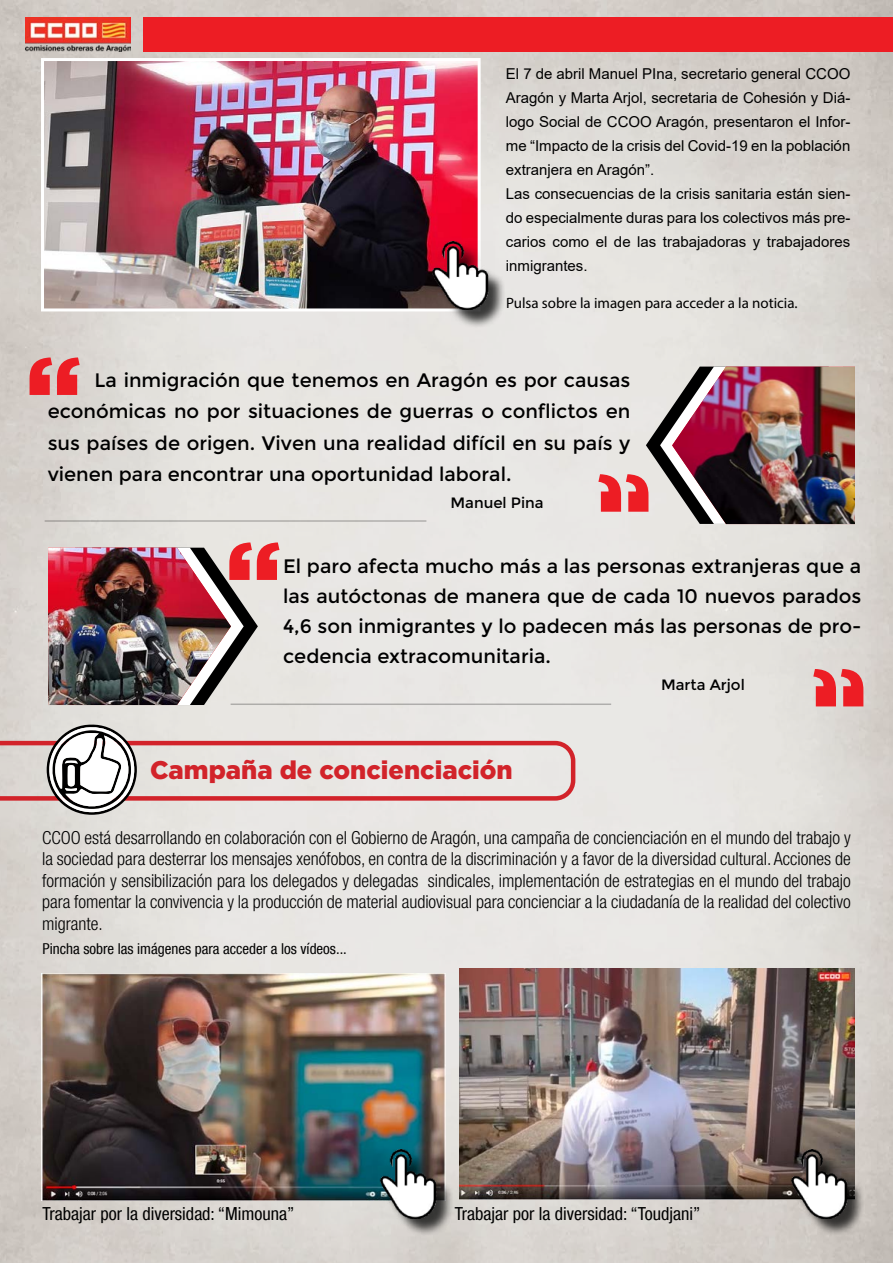
<style>
.page{position:relative;width:893px;height:1263px;background:#fff}
.page>*{position:absolute;margin:0;border:0;box-sizing:border-box;transform-origin:0 0}
.t1{font:900 103.5px "Gotham";color:#ed1d24}
.t2{font:900 25.5px "Gotham";color:#d2232a}
.t3{font:19.5px/31.5px "Montserrat";color:#000;text-align:justify}
.t4{font:300 condensed 18px/21.6px "Helvetica Neue LT Com";color:#000;text-align:justify}
.t5{font:condensed 18px "Helvetica Neue LT Com";color:#000}
.t6{font:15px/24px "Arial";color:#000;text-align:justify}
.t7{font:condensed 15px "Helvetica Neue LT Com";color:#000}
.t8{font:15px "Myriad Pro";color:#000}
.t9{font:15px "Montserrat";color:#000}
</style>
<div class="page">
<img style="left:0;top:0;width:893px;height:1263px">
<div style="left:144px;top:17px;width:749px;height:34px;background:#ed1d24"></div>
<img style="left:25px;top:17px;width:105px;height:34px">
<img style="left:45px;top:62px;width:432px;height:245px">
<div style="left:41px;top:58px;width:440px;height:253px;border:3px solid #fff"></div>
<div style="left:434px;top:244px;width:72px;height:85px;background:#000;opacity:.75"></div>
<img style="left:425px;top:241px;width:69px;height:69px">
<svg style="left:231px;top:548px;width:27px;height:155px;background:#bbbab6"></svg>
<img style="left:48px;top:548px;width:183px;height:157px">
<hr style="left:45px;top:520px;width:381px;height:2px;background:#000">
<hr style="left:231px;top:703px;width:380px;height:2px;background:#000">
<img style="left:42px;top:974px;width:404px;height:227px">
<img style="left:459px;top:968px;width:396px;height:231px">
<div style="left:382px;top:1152px;width:72px;height:85px;background:#000;opacity:.75"></div>
<img style="left:373px;top:1149px;width:69px;height:69px">
<div style="left:793px;top:1152px;width:72px;height:85px;background:#000;opacity:.75"></div>
<img style="left:784px;top:1149px;width:69px;height:69px">
<svg style="left:0;top:724px;width:578px;height:91px;background:#dccbc9"></svg>
<img style="left:598px;top:367px;width:257px;height:157px">
<div style="left:813px;top:669px;width:50px;height:37px;background:#dddad6"></div>
<p class="t6" style="left:506px;top:61px;width:346px">El 7 de abril Manuel PIna, secretario general CCOO Aragón y Marta Arjol, secretaria de Cohesión y Diá&shy;logo Social de CCOO Aragón, presentaron el Infor&shy;me “Impacto de la crisis del Covid-19 en la población extranjera en Aragón”.</p>
<p class="t6" style="left:506px;top:181px;width:346px">Las consecuencias de la crisis sanitaria están sien&shy;do especialmente duras para los colectivos más pre&shy;carios como el de las trabajadoras y trabajadores inmigrantes.</p>
<p class="t8" style="left:506px;top:294px;width:293px">Pulsa sobre la imagen para acceder a la noticia.</p>
<p class="t1" style="left:25px;top:334px;width:58px">“</p>
<p class="t3" style="left:48px;top:364px;width:584px;text-indent:47px">La inmigración que tenemos en Aragón es por causas económicas no por situaciones de guerras o conflictos en sus países de origen. Viven una realidad difícil en su país y vienen para encontrar una oportunidad laboral.</p>
<p class="t9" style="left:450px;top:494px;width:95px">Manuel Pina</p>
<p class="t1" style="left:225px;top:519px;width:58px">“</p>
<p class="t3" style="left:283px;top:551px;width:580px">El paro afecta mucho más a las personas extranjeras que a</p>
<p class="t3" style="left:283px;top:581px;width:580px;line-height:30px">las autóctonas de manera que de cada 10 nuevos parados 4,6 son inmigrantes y lo padecen más las personas de pro&shy;cedencia extracomunitaria.</p>
<p class="t9" style="left:661px;top:676px;width:85px">Marta Arjol</p>
<p class="t2" style="left:150px;top:755px;width:364px">Campaña de concienciación</p>
<p class="t4" style="left:42px;top:826px;width:810px">CCOO está desarrollando en colaboración con el Gobierno de Aragón, una campaña de concienciación en el mundo del trabajo y la sociedad para desterrar los mensajes xenófobos, en contra de la discriminación y a favor de la diversidad cultural. Acciones de formación y sensibilización para los delegados y delegadas sindicales, implementación de estrategias en el mundo del trabajo para fomentar la convivencia y la producción de material audiovisual para concienciar a la ciudadanía de la realidad del colectivo migrante.</p>
<p class="t7" style="left:43px;top:939px;width:306px">Pincha sobre las imágenes para acceder a los vídeos...</p>
<p class="t5" style="left:42px;top:1202px;width:254px">Trabajar por la diversidad: “Mimouna”</p>
<p class="t5" style="left:455px;top:1202px;width:247px">Trabajar por la diversidad: “Toudjani”</p>
</div>
